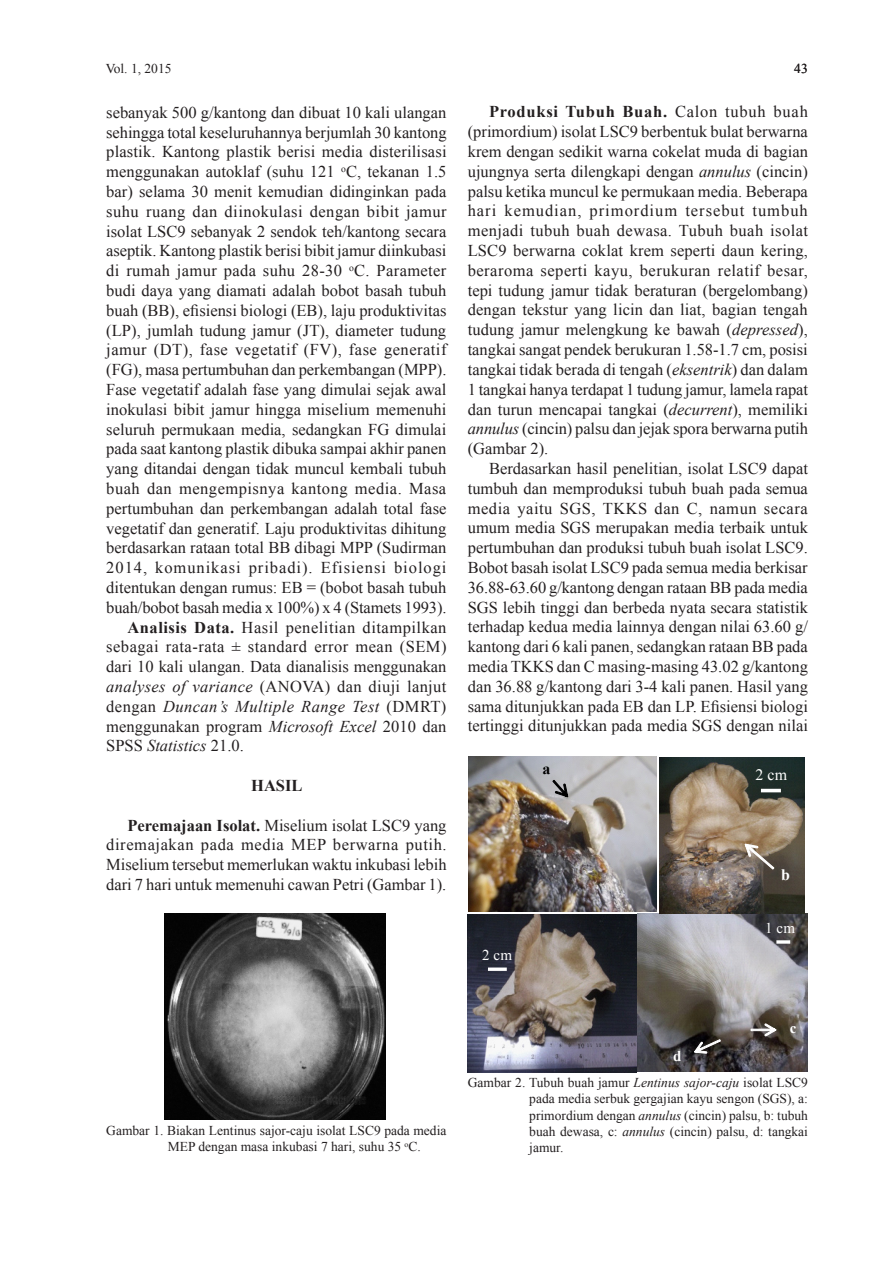
<style>
.page{position:relative;width:893px;height:1263px;background:#fff}
.page>*{position:absolute;margin:0;border:0;box-sizing:border-box;transform-origin:0 0}
.t1{font:16.5px/19.8px "Times New Roman";color:#231f20;text-align:justify}
.t2{font:700 16.5px "Times New Roman";color:#231f20}
.t3{font:15.9px "Times New Roman";letter-spacing:.015em;color:#fff}
.t4{font:700 15.9px "Times New Roman";color:#000}
.t5{font:700 15.9px "Times New Roman";color:#fff}
.t6{font:15px "Times New Roman";letter-spacing:.015em;color:#fff}
.t7{font:700 15px "Times New Roman";color:#fff}
.t8{font:700 15px "Times New Roman";color:#000}
.t9{font:13.5px/16.2px "Times New Roman";color:#231f20}
.s1{font-weight:700}
.s2{font-style:italic}
</style>
<div class="page">
<img style="left:164px;top:913px;width:221px;height:206px">
<img style="left:468px;top:756px;width:188px;height:156px">
<svg style="left:552px;top:780px;width:16px;height:17px"></svg>
<img style="left:468px;top:914px;width:339px;height:158px">
<svg style="left:751px;top:1023px;width:26px;height:13px"></svg>
<svg style="left:694px;top:1039px;width:27px;height:14px"></svg>
<svg style="left:776px;top:940px;width:14px;height:4px"></svg>
<img style="left:659px;top:758px;width:145px;height:155px">
<svg style="left:745px;top:844px;width:29px;height:25px"></svg>
<hr style="left:761px;top:789px;width:20px;height:3px;background:#fff">
<svg style="left:488px;top:967px;width:19px;height:4px"></svg>
<p class="t9" style="left:106px;top:60px;width:67px">Vol. 1, 2015</p>
<p class="t1" style="left:106px;top:102px;width:342px">sebanyak 500 g/kantong dan dibuat 10 kali ulangan sehingga total keseluruhannya berjumlah 30 kantong plastik. Kantong plastik berisi media disterilisasi menggunakan autoklaf (suhu 121 <sup>o</sup>C, tekanan 1.5 bar) selama 30 menit kemudian didinginkan pada suhu ruang dan diinokulasi dengan bibit jamur isolat LSC9 sebanyak 2 sendok teh/kantong secara aseptik. Kantong plastik berisi bibit jamur diinkubasi di rumah jamur pada suhu 28-30 <sup>o</sup>C. Parameter budi daya yang diamati adalah bobot basah tubuh buah (BB), efisiensi biologi (EB), laju produktivitas (LP), jumlah tudung jamur (JT), diameter tudung jamur (DT), fase vegetatif (FV), fase generatif (FG), masa pertumbuhan dan perkembangan (MPP).<br>Fase vegetatif adalah fase yang dimulai sejak awal inokulasi bibit jamur hingga miselium memenuhi seluruh permukaan media, sedangkan FG dimulai pada saat kantong plastik dibuka sampai akhir panen yang ditandai dengan tidak muncul kembali tubuh buah dan mengempisnya kantong media. Masa pertumbuhan dan perkembangan adalah total fase vegetatif dan generatif. Laju produktivitas dihitung berdasarkan rataan total BB dibagi MPP (Sudirman 2014, komunikasi pribadi). Efisiensi biologi ditentukan dengan rumus: EB = (bobot basah tubuh buah/bobot basah media x 100%) x 4 (Stamets 1993).</p>
<p class="t1" style="left:106px;top:617px;width:342px;text-indent:21px"><span class="s1">Analisis Data.</span> Hasil penelitian ditampilkan sebagai rata-rata ± standard error mean (SEM) dari 10 kali ulangan. Data dianalisis menggunakan <span class="s2">analyses of variance</span> (ANOVA) dan diuji lanjut dengan <span class="s2">Duncan’s Multiple Range Test</span> (DMRT) menggunakan program <span class="s2">Microsoft Excel</span> 2010 dan SPSS <span class="s2">Statistics</span> 21.0.</p>
<p class="t2" style="left:251px;top:773px;width:53px">HASIL</p>
<p class="t1" style="left:106px;top:815px;width:342px;text-indent:21px"><span class="s1">Peremajaan Isolat.</span> Miselium isolat LSC9 yang diremajakan pada media MEP berwarna putih.<br>Miselium tersebut memerlukan waktu inkubasi lebih dari 7 hari untuk memenuhi cawan Petri (Gambar 1).</p>
<p class="t1" style="left:468px;top:102px;width:342px;text-indent:21px"><span class="s1">Produksi Tubuh Buah.</span> Calon tubuh buah (primordium) isolat LSC9 berbentuk bulat berwarna krem dengan sedikit warna cokelat muda di bagian ujungnya serta dilengkapi dengan <span class="s2">annulus</span> (cincin) palsu ketika muncul ke permukaan media. Beberapa hari kemudian, primordium tersebut tumbuh menjadi tubuh buah dewasa. Tubuh buah isolat LSC9 berwarna coklat krem seperti daun kering, beraroma seperti kayu, berukuran relatif besar, tepi tudung jamur tidak beraturan (bergelombang) dengan tekstur yang licin dan liat, bagian tengah tudung jamur melengkung ke bawah (<span class="s2">depressed</span>), tangkai sangat pendek berukuran 1.58-1.7 cm, posisi tangkai tidak berada di tengah (<span class="s2">eksentrik</span>) dan dalam 1 tangkai hanya terdapat 1 tudung jamur, lamela rapat dan turun mencapai tangkai (<span class="s2">decurrent</span>), memiliki <span class="s2">annulus</span> (cincin) palsu dan jejak spora berwarna putih (Gambar 2).</p>
<p class="t1" style="left:468px;top:458px;width:342px;text-indent:21px">Berdasarkan hasil penelitian, isolat LSC9 dapat tumbuh dan memproduksi tubuh buah pada semua media yaitu SGS, TKKS dan C, namun secara umum media SGS merupakan media terbaik untuk pertumbuhan dan produksi tubuh buah isolat LSC9.<br>Bobot basah isolat LSC9 pada semua media berkisar 36.88-63.60 g/kantong dengan rataan BB pada media SGS lebih tinggi dan berbeda nyata secara statistik terhadap kedua media lainnya dengan nilai 63.60 g/ kantong dari 6 kali panen, sedangkan rataan BB pada media TKKS dan C masing-masing 43.02 g/kantong dan 36.88 g/kantong dari 3-4 kali panen. Hasil yang sama ditunjukkan pada EB dan LP. Efisiensi biologi tertinggi ditunjukkan pada media SGS dengan nilai</p>
<p class="t4" style="left:542px;top:757px;width:9px">a</p>
<p class="t4" style="left:540px;top:759px;width:9px">a</p>
<p class="t8" style="left:543px;top:763px;width:17px">aa</p>
<p class="t6" style="left:474px;top:944px;width:31px">2 cm</p>
<p class="t6" style="left:482px;top:945px;width:31px">2 cm</p>
<p class="t3" style="left:470px;top:950px;width:33px">2 cm</p>
<p class="t3" style="left:758px;top:762px;width:33px">2 cm</p>
<p class="t3" style="left:755px;top:763px;width:33px">2 cm</p>
<p class="t6" style="left:746px;top:767px;width:31px">2 cm</p>
<p class="t6" style="left:754px;top:767px;width:31px">2 cm</p>
<p class="t7" style="left:770px;top:861px;width:18px">bb</p>
<p class="t5" style="left:784px;top:862px;width:10px">b</p>
<p class="t5" style="left:781px;top:863px;width:10px">b</p>
<p class="t6" style="left:765px;top:917px;width:31px">1 cm</p>
<p class="t6" style="left:773px;top:918px;width:31px">1 cm</p>
<p class="t3" style="left:778px;top:922px;width:33px">1 cm</p>
<p class="t3" style="left:776px;top:923px;width:33px">1 cm</p>
<p class="t9" style="left:168px;top:1122px;width:280px;text-indent:-62px">Gambar 1. Biakan Lentinus sajor-caju isolat LSC9 pada media<br>MEP dengan masa inkubasi 7 hari, suhu 35 <sup>o</sup>C.</p>
<p class="t7" style="left:673px;top:1045px;width:18px">dd</p>
<p class="t7" style="left:790px;top:1018px;width:16px">cc</p>
<p class="t9" style="left:529px;top:1074px;width:280px;text-align:justify;text-indent:-62px">Gambar 2. Tubuh buah jamur <span class="s2">Lentinus sajor-caju</span> isolat LSC9 pada media serbuk gergajian kayu sengon (SGS), a: primordium dengan <span class="s2">annulus</span> (cincin) palsu, b: tubuh buah dewasa, c: <span class="s2">annulus</span> (cincin) palsu, d: tangkai jamur.</p>
</div>
